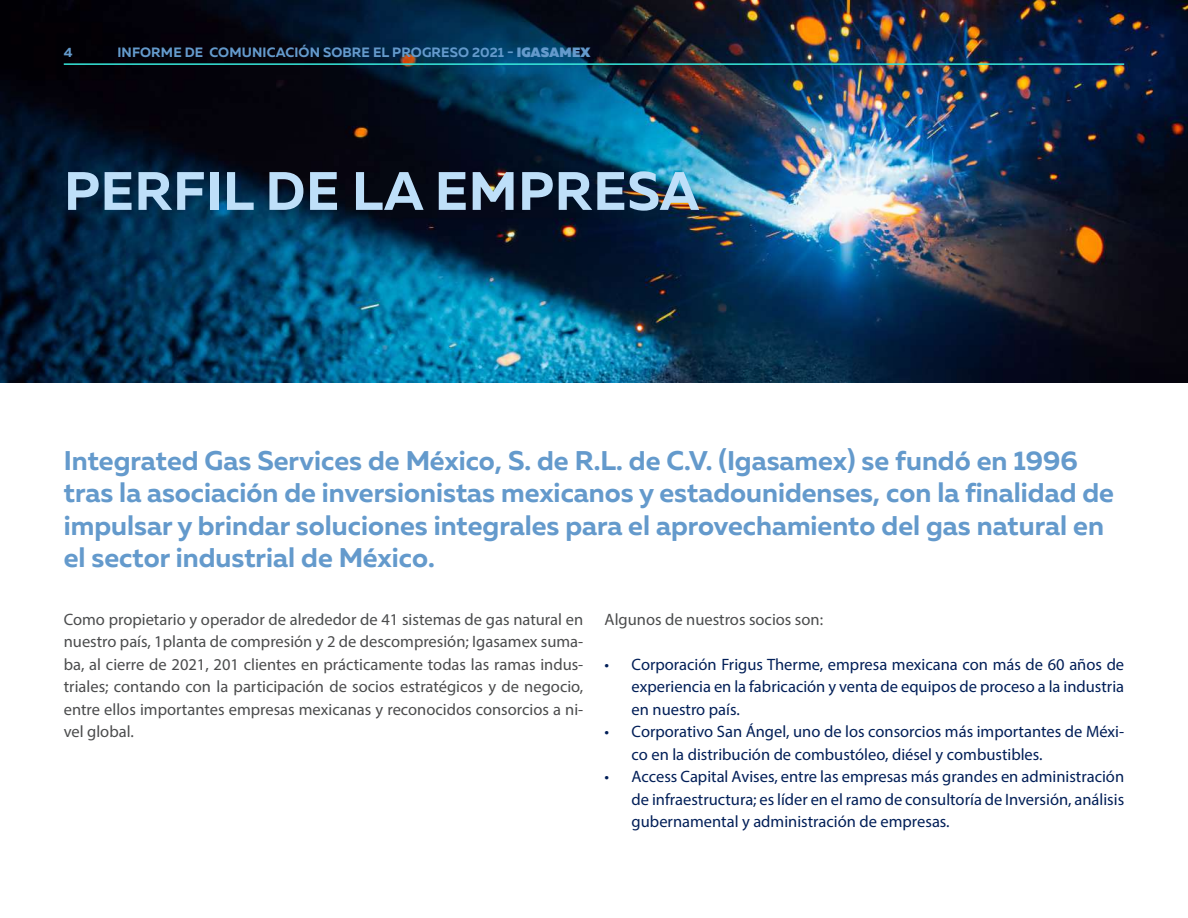
<style>
.page{position:relative;width:1188px;height:918px;background:#fff}
.page>*{position:absolute;margin:0;border:0;box-sizing:border-box;transform-origin:0 0}
.t1{font:700 54px "Muller";letter-spacing:.01em;color:#bedff9}
.t2{font:700 27px/32.4px "Muller";color:#649acc}
.t3{font:16.5px/22.5px "Myriad Pro";color:#021f58;text-align:justify}
.t4{font:16.5px/22.5px "Myriad Pro";color:#4b4c4d;text-align:justify}
.t5{font:700 13.5px "Muller";letter-spacing:.01em;color:#649acc}
.s1{font-weight:900}
</style>
<div class="page">
<img style="left:0;top:0;width:1188px;height:383px">
<hr style="left:64px;top:63px;width:1060px;height:2px;background:#37e8db">
<p class="t5" style="left:64px;top:44px;width:10px">4</p>
<p class="t5" style="left:117px;top:44px;width:475px">INFORME DE COMUNICACIÓN SOBRE EL PROGRESO 2021 - <span class="s1">IGASAMEX</span></p>
<h1 class="t1" style="left:64px;top:157px;width:637px">PERFIL DE LA EMPRESA</h1>
<p class="t2" style="left:64px;top:444px;width:1052px">Integrated Gas Services de México, S. de R.L. de C.V. (Igasamex) se fundó en 1996 tras la asociación de inversionistas mexicanos y estadounidenses, con la finalidad de impulsar y brindar soluciones integrales para el aprovechamiento del gas natural en el sector industrial de México.</p>
<p class="t4" style="left:64px;top:608px;width:521px">Como propietario y operador de alrededor de 41 sistemas de gas natural en nuestro país, 1planta de compresión y 2 de descompresión; Igasamex suma&shy;ba, al cierre de 2021, 201 clientes en prácticamente todas las ramas indus&shy;triales; contando con la participación de socios estratégicos y de negocio, entre ellos importantes empresas mexicanas y reconocidos consorcios a ni&shy;vel global.</p>
<p class="t4" style="left:605px;top:608px;width:220px">Algunos de nuestros socios son:</p>
<p class="t3" style="left:632px;top:653px;width:494px;text-indent:-27px">• Corporación Frigus Therme, empresa mexicana con más de 60 años de experiencia en la fabricación y venta de equipos de proceso a la industria en nuestro país.</p>
<p class="t3" style="left:632px;top:720px;width:494px;text-indent:-27px">• Corporativo San Ángel, uno de los consorcios más importantes de Méxi&shy;co en la distribución de combustóleo, diésel y combustibles.</p>
<p class="t3" style="left:632px;top:765px;width:494px;text-indent:-27px">• Access Capital Avises, entre las empresas más grandes en administración de infraestructura; es líder en el ramo de consultoría de Inversión, análisis gubernamental y administración de empresas.</p>
</div>
